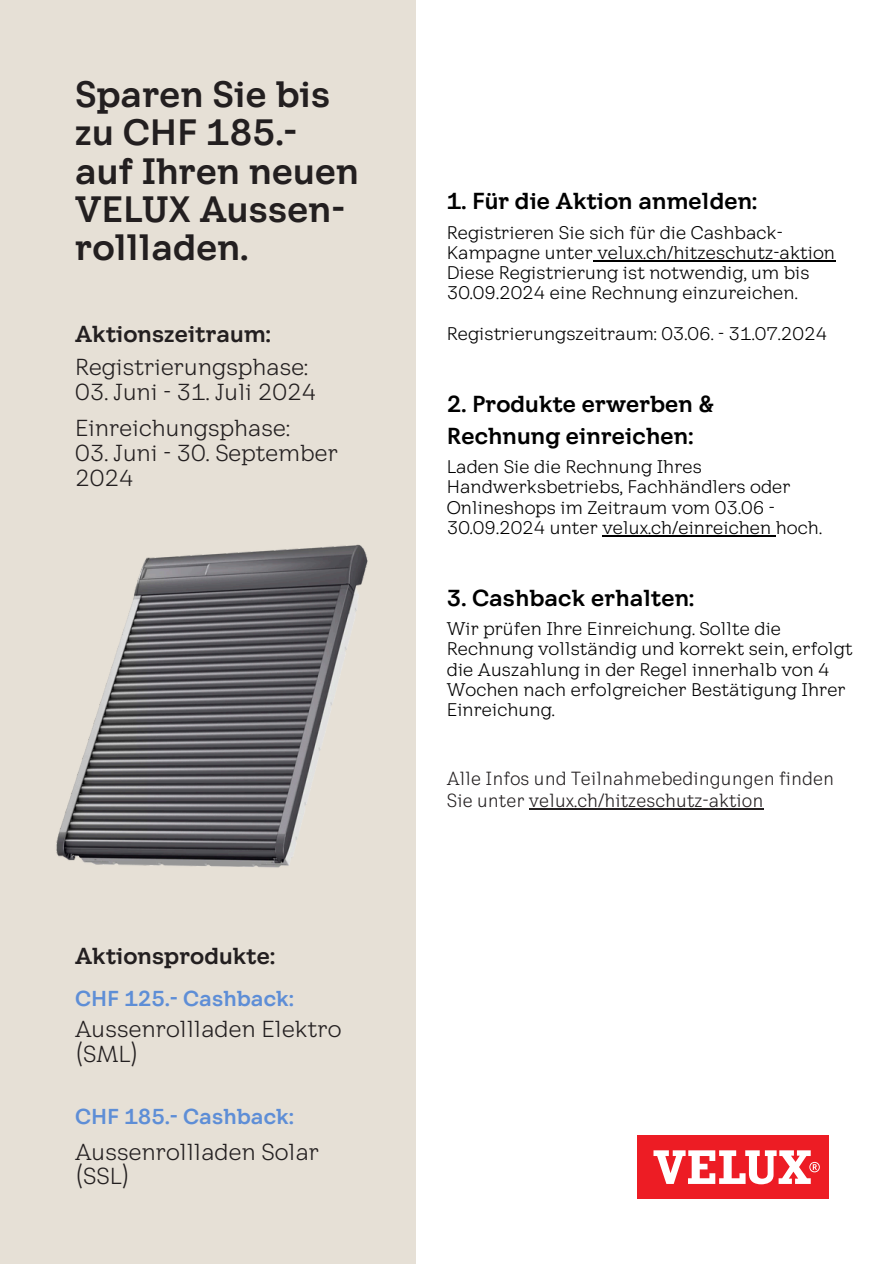
<style>
.page{position:relative;width:894px;height:1264px;background:#fff}
.page>*{position:absolute;margin:0;border:0;box-sizing:border-box;transform-origin:0 0}
.t1{font:700 35.7px/38.2px "VELUX Transform Headline";color:#231f20}
.t2{font:22.5px/24.8px "VELUX Transform Headline";color:#231f20}
.t3{font:700 22.5px/31.5px "VELUX Transform Headline";color:#000}
.t4{font:700 22.5px "VELUX Transform Headline";color:#231f20}
.t5{font:700 21px "VELUX Transform Headline";color:#5e8ed6}
.t6{font:18.45px/22.5px "VELUX Transform";color:#231f20}
.t7{font:17.85px/20.2px "VELUX Transform Headline";color:#000}
</style>
<div class="page">
<div style="left:0;top:0;width:416px;height:1263px;background:#e6e0d6"></div>
<div style="left:637px;top:1135px;width:191px;height:63px;background:#ed1c24"></div>
<svg style="left:653px;top:1150px;width:166px;height:34px"></svg>
<img style="left:56px;top:544px;width:312px;height:324px">
<hr style="left:529px;top:808px;width:234px;height:1px;background:#231f20">
<hr style="left:592px;top:260px;width:242px;height:1px;background:#000">
<hr style="left:602px;top:535px;width:76px;height:1px;background:#000">
<hr style="left:678px;top:535px;width:97px;height:1px;background:#000">
<h2 class="t1" style="left:75px;top:78px;width:285px">Sparen Sie bis zu CHF 185.- auf Ihren neuen<br>VELUX Aussen&shy;rollladen.</h2>
<p class="t4" style="left:75px;top:325px;width:197px">Aktionszeitraum:</p>
<h2 class="t2" style="left:75px;top:357px;width:234px">Registrierungsphase:</h2>
<h2 class="t2" style="left:75px;top:382px;width:243px">03. Juni - 31. Juli 2024</h2>
<p class="t2" style="left:75px;top:417px;width:216px">Einreichungsphase:</p>
<p class="t2" style="left:75px;top:442px;width:264px">03. Juni - 30. September<br>2024</p>
<p class="t4" style="left:75px;top:947px;width:201px">Aktionsprodukte:</p>
<p class="t5" style="left:75px;top:990px;width:220px">CHF 125.- Cashback:</p>
<p class="t2" style="left:75px;top:1018px;width:268px">Aussenrollladen Elektro (SML)</p>
<p class="t5" style="left:75px;top:1108px;width:220px">CHF 185.- Cashback:</p>
<h2 class="t2" style="left:75px;top:1141px;width:245px">Aussenrollladen Solar (SSL)</h2>
<h3 class="t3" style="left:446px;top:187px;width:312px">1. Für die Aktion anmelden:</h3>
<p class="t7" style="left:446px;top:224px;width:390px">Registrieren Sie sich für die Cashback-<br>Kampagne unter velux.ch/hitzeschutz-aktion</p>
<h2 class="t7" style="left:446px;top:264px;width:364px">Diese Registrierung ist notwendig, um bis<br>30.09.2024 eine Rechnung einzureichen.</h2>
<h2 class="t7" style="left:446px;top:325px;width:382px">Registrierungszeitraum: 03.06. - 31.07.2024</h2>
<h3 class="t3" style="left:446px;top:390px;width:268px">2. Produkte erwerben &amp;<br>Rechnung einreichen:</h3>
<h2 class="t7" style="left:446px;top:458px;width:376px">Laden Sie die Rechnung Ihres Handwerksbetriebs, Fachhändlers oder Onlineshops im Zeitraum vom 03.06 - 30.09.2024 unter velux.ch/einreichen hoch.</h2>
<h3 class="t3" style="left:446px;top:584px;width:249px">3. Cashback erhalten:</h3>
<p class="t7" style="left:446px;top:620px;width:407px">Wir prüfen Ihre Einreichung. Sollte die Rechnung vollständig und korrekt sein, erfolgt die Auszahlung in der Regel innerhalb von 4<br>Wochen nach erfolgreicher Bestätigung Ihrer Einreichung.</p>
<h3 class="t6" style="left:446px;top:768px;width:389px">Alle Infos und Teilnahmebedingungen finden<br>Sie unter velux.ch/hitzeschutz-aktion</h3>
</div>
